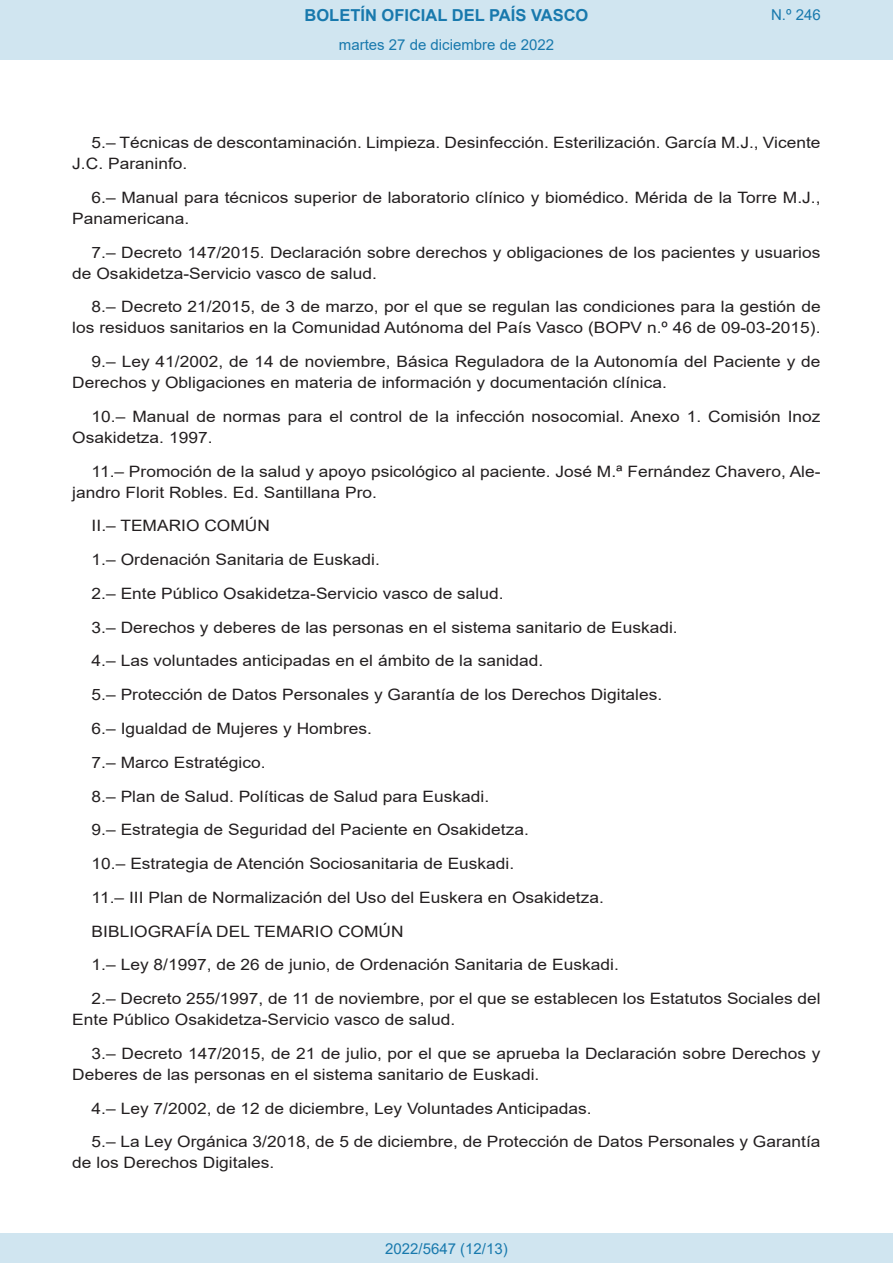
<style>
.page{position:relative;width:893px;height:1263px;background:#fff}
.page>*{position:absolute;margin:0;border:0;box-sizing:border-box;transform-origin:0 0}
.t1{font:700 16.5px "Arial";color:#1879ad}
.BOPVDetalle{font:15.6px/21px "Arial";color:#231f20;scale:1.11 1}
.Paginacion_Centro{font:15px "Arial";color:#1879ad}
</style>
<div class="page">
<div style="left:0;top:0;width:893px;height:60px;background:#d0e5f0"></div>
<div style="left:0;top:1233px;width:893px;height:30px;background:#d0e5f0"></div>
<p class="t1" style="left:305px;top:3px;width:285px">BOLETÍN OFICIAL DEL PAÍS VASCO</p>
<p class="Paginacion_Centro" style="left:339px;top:35px;width:217px">martes 27 de diciembre de 2022</p>
<p class="Paginacion_Centro" style="left:771px;top:5px;width:51px">N.º 246</p>
<p class="BOPVDetalle" style="left:72px;top:132px;width:676px;text-indent:19px">5.– Técnicas de descontaminación. Limpieza. Desinfección. Esterilización. García M.J., Vicente<br>J.C. Paraninfo.</p>
<p class="BOPVDetalle" style="left:72px;top:187px;width:676px;text-indent:19px">6.– Manual para técnicos superior de laboratorio clínico y biomédico. Mérida de la Torre M.J.,<br>Panamericana.</p>
<p class="BOPVDetalle" style="left:72px;top:242px;width:676px;text-indent:19px">7.– Decreto 147/2015. Declaración sobre derechos y obligaciones de los pacientes y usuarios de Osakidetza-Servicio vasco de salud.</p>
<p class="BOPVDetalle" style="left:72px;top:296px;width:676px;text-align:right">8.– Decreto 21/2015, de 3 de marzo, por el que se regulan las condiciones para la gestión de los residuos sanitarios en la Comunidad Autónoma del País Vasco (BOPV n.º 46 de 09-03-2015).</p>
<p class="BOPVDetalle" style="left:72px;top:351px;width:676px;text-indent:19px">9.– Ley 41/2002, de 14 de noviembre, Básica Reguladora de la Autonomía del Paciente y de<br>Derechos y Obligaciones en materia de información y documentación clínica.</p>
<p class="BOPVDetalle" style="left:72px;top:406px;width:676px;text-indent:19px">10.– Manual de normas para el control de la infección nosocomial. Anexo 1. Comisión Inoz<br>Osakidetza. 1997.</p>
<p class="BOPVDetalle" style="left:72px;top:461px;width:676px;text-indent:19px">11.– Promoción de la salud y apoyo psicológico al paciente. José M.ª Fernández Chavero, Ale&shy;jandro Florit Robles. Ed. Santillana Pro.</p>
<p class="BOPVDetalle" style="left:92px;top:515px;width:162px">II.– TEMARIO COMÚN</p>
<p class="BOPVDetalle" style="left:92px;top:549px;width:261px">1.– Ordenación Sanitaria de Euskadi.</p>
<p class="BOPVDetalle" style="left:92px;top:583px;width:373px">2.– Ente Público Osakidetza-Servicio vasco de salud.</p>
<p class="BOPVDetalle" style="left:92px;top:617px;width:529px">3.– Derechos y deberes de las personas en el sistema sanitario de Euskadi.</p>
<p class="BOPVDetalle" style="left:92px;top:650px;width:408px">4.– Las voluntades anticipadas en el ámbito de la sanidad.</p>
<p class="BOPVDetalle" style="left:92px;top:684px;width:516px">5.– Protección de Datos Personales y Garantía de los Derechos Digitales.</p>
<p class="BOPVDetalle" style="left:92px;top:718px;width:254px">6.– Igualdad de Mujeres y Hombres.</p>
<p class="BOPVDetalle" style="left:92px;top:752px;width:158px">7.– Marco Estratégico.</p>
<p class="BOPVDetalle" style="left:92px;top:785px;width:360px">8.– Plan de Salud. Políticas de Salud para Euskadi.</p>
<p class="BOPVDetalle" style="left:92px;top:819px;width:395px">9.– Estrategia de Seguridad del Paciente en Osakidetza.</p>
<p class="BOPVDetalle" style="left:92px;top:853px;width:382px">10.– Estrategia de Atención Sociosanitaria de Euskadi.</p>
<p class="BOPVDetalle" style="left:92px;top:887px;width:463px">11.– III Plan de Normalización del Uso del Euskera en Osakidetza.</p>
<p class="BOPVDetalle" style="left:92px;top:920px;width:283px">BIBLIOGRAFÍA DEL TEMARIO COMÚN</p>
<p class="BOPVDetalle" style="left:92px;top:954px;width:476px">1.– Ley 8/1997, de 26 de junio, de Ordenación Sanitaria de Euskadi.</p>
<p class="BOPVDetalle" style="left:72px;top:988px;width:676px;text-indent:19px">2.– Decreto 255/1997, de 11 de noviembre, por el que se establecen los Estatutos Sociales del<br>Ente Público Osakidetza-Servicio vasco de salud.</p>
<p class="BOPVDetalle" style="left:72px;top:1043px;width:676px;text-indent:19px">3.– Decreto 147/2015, de 21 de julio, por el que se aprueba la Declaración sobre Derechos y<br>Deberes de las personas en el sistema sanitario de Euskadi.</p>
<p class="BOPVDetalle" style="left:92px;top:1097px;width:452px">4.– Ley 7/2002, de 12 de diciembre, Ley Voluntades Anticipadas.</p>
<p class="BOPVDetalle" style="left:72px;top:1131px;width:676px;text-indent:19px">5.– La Ley Orgánica 3/2018, de 5 de diciembre, de Protección de Datos Personales y Garantía de los Derechos Digitales.</p>
<p class="Paginacion_Centro" style="left:385px;top:1238px;width:124px">2022/5647 (12/13)</p>
</div>
